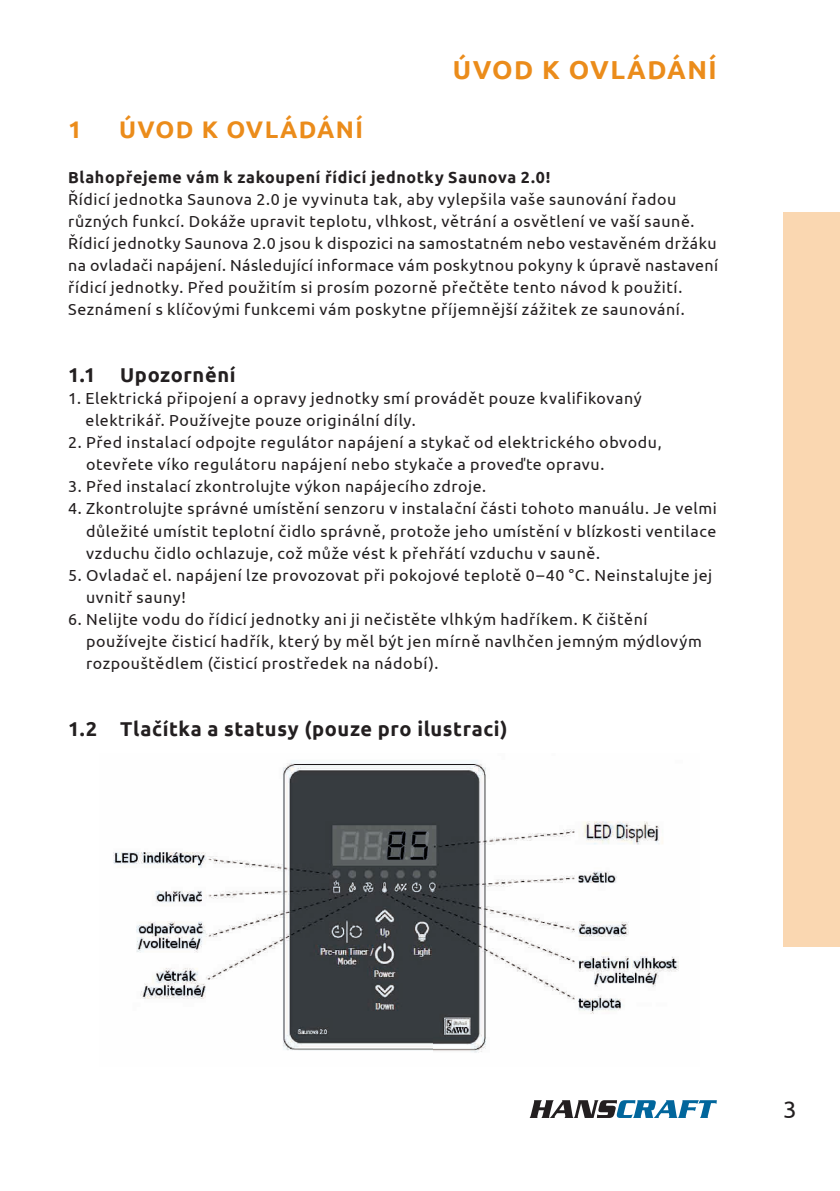
<style>
.page{position:relative;width:840px;height:1191px;background:#fff}
.page>*{position:absolute;margin:0;border:0;box-sizing:border-box;transform-origin:0 0}
.t1{font:700 26px "Ubuntu";letter-spacing:.055em;color:#eb8c1b}
.t2{font:700 24px "Ubuntu";letter-spacing:.055em;color:#eb8c1b}
.t3{font:24px "Ubuntu";color:#231f20}
.t4{font:700 20px "Ubuntu";letter-spacing:.03em;color:#231f20}
.t5{font:16px/22.2px "Ubuntu";letter-spacing:.035em;color:#231f20}
.t6{font:700 16px "Ubuntu";letter-spacing:.04em;color:#231f20}
</style>
<div class="page">
<div style="left:782px;top:213px;width:57px;height:734px;background:#fad7b1"></div>
<svg style="left:529px;top:1100px;width:187px;height:18px"></svg>
<img style="left:113px;top:760px;width:566px;height:293px">
<h2 class="t2" style="left:68px;top:115px;width:15px">1</h2>
<h2 class="t2" style="left:119px;top:115px;width:245px">ÚVOD K OVLÁDÁNÍ</h2>
<h1 class="t1" style="left:452px;top:54px;width:265px">ÚVOD K OVLÁDÁNÍ</h1>
<p class="t6" style="left:68px;top:167px;width:483px">Blahopřejeme vám k zakoupení řídicí jednotky Saunova 2.0!</p>
<p class="t5" style="left:68px;top:187px;width:651px">Řídicí jednotka Saunova 2.0 je vyvinuta tak, aby vylepšila vaše saunování řadou různých funkcí. Dokáže upravit teplotu, vlhkost, větrání a osvětlení ve vaší sauně.<br>Řídicí jednotky Saunova 2.0 jsou k dispozici na samostatném nebo vestavěném držáku na ovladači napájení. Následující informace vám poskytnou pokyny k úpravě nastavení řídicí jednotky. Před použitím si prosím pozorně přečtěte tento návod k použití.<br>Seznámení s klíčovými funkcemi vám poskytne příjemnější zážitek ze saunování.</p>
<p class="t4" style="left:68px;top:362px;width:169px">1.1 Upozornění</p>
<p class="t5" style="left:85px;top:386px;width:557px;text-indent:-17px">1. Elektrická připojení a opravy jednotky smí provádět pouze kvalifikovaný elektrikář. Používejte pouze originální díly.</p>
<p class="t5" style="left:86px;top:431px;width:576px;text-indent:-18px">2. Před instalací odpojte regulátor napájení a stykač od elektrického obvodu, otevřete víko regulátoru napájení nebo stykače a proveďte opravu.</p>
<p class="t5" style="left:68px;top:475px;width:419px">3. Před instalací zkontrolujte výkon napájecího zdroje.</p>
<p class="t5" style="left:86px;top:497px;width:632px;text-align:justify;text-indent:-18px">4. Zkontrolujte správné umístění senzoru v instalační části tohoto manuálu. Je velmi důležité umístit teplotní čidlo správně, protože jeho umístění v blízkosti ventilace vzduchu čidlo ochlazuje, což může vést k přehřátí vzduchu v sauně.</p>
<p class="t5" style="left:86px;top:563px;width:627px;text-indent:-18px">5. Ovladač el. napájení lze provozovat při pokojové teplotě 0–40 °C. Neinstalujte jej uvnitř sauny!</p>
<p class="t5" style="left:86px;top:607px;width:616px;text-indent:-18px">6. Nelijte vodu do řídicí jednotky ani ji nečistěte vlhkým hadříkem. K čištění používejte čisticí hadřík, který by měl být jen mírně navlhčen jemným mýdlovým rozpouštědlem (čisticí prostředek na nádobí).</p>
<p class="t4" style="left:68px;top:716px;width:441px">1.2 Tlačítka a statusy (pouze pro ilustraci)</p>
<h2 class="t3" style="left:782px;top:1094px;width:15px">3</h2>
</div>
